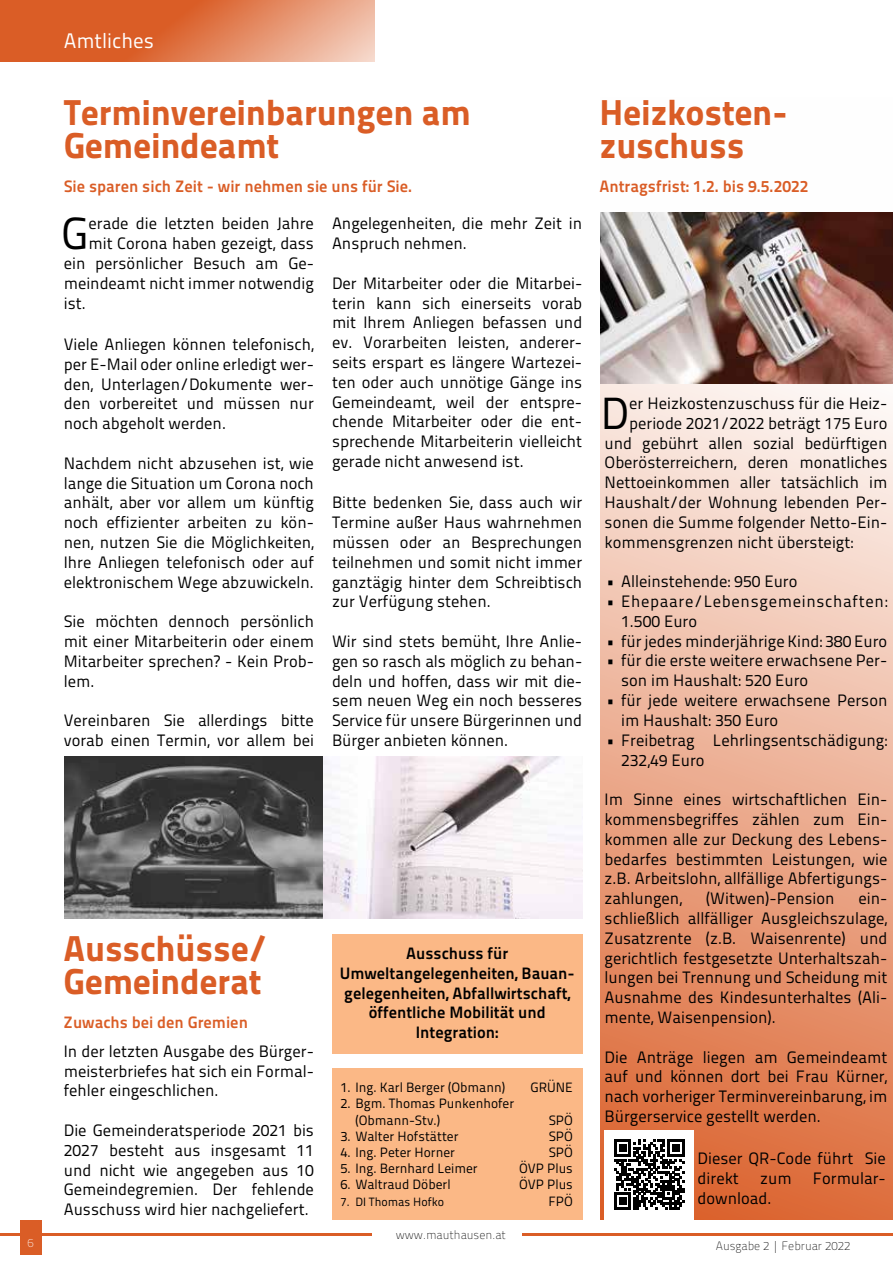
<style>
.page{position:relative;width:893px;height:1263px;background:#fff}
.page>*{position:absolute;margin:0;border:0;box-sizing:border-box;transform-origin:0 0}
.t1{font:45px "Titillium Maps 29 L 400 wt";color:#000}
.t2{font:36px/33px "Titillium Maps 29 L 999 wt";letter-spacing:-.01em;color:#da5d26}
.t3{font:21px "Titillium Maps 29 L 400 wt";color:#fff}
.t4{font:16.5px/19.8px "Titillium Maps 29 L 400 wt";color:#000;text-align:justify}
.t5{font:16.5px/19.8px "Titillium Maps 29 L 800 wt";color:#000;text-align:center}
.t6{font:16.5px "Titillium Maps 29 L 800 wt";color:#da5d26}
.t7{font:16.5px/19.8px "Titillium Maps 29 L 400 wt";letter-spacing:.045em;color:#000}
.t8{font:13.5px/16.2px "Titillium Maps 29 L 400 wt";color:#000}
.t9{font:12px "Titillium Maps 29 L 1 wt";color:#000}
.t10{font:12px "Titillium Maps 29 L 400 wt";color:#000}
.t11{font:12px "Titillium Maps 29 L 1 wt";color:#fff}
</style>
<div class="page">
<hr style="left:0;top:1233px;width:371px;height:2px;background:#da5d26">
<div style="left:21px;top:1220px;width:21px;height:34px;background:#da5d26"></div>
<hr style="left:523px;top:1233px;width:370px;height:3px;background:#da5d26">
<svg style="left:0;top:0;width:375px;height:62px;background:#e07b4f"></svg>
<svg style="left:600px;top:384px;width:293px;height:836px;background:#ecad92"></svg>
<img style="left:600px;top:212px;width:293px;height:172px">
<div style="left:605px;top:1130px;width:89px;height:89px;background:#fff"></div>
<svg style="left:614px;top:1139px;width:70px;height:70px"></svg>
<div style="left:332px;top:1068px;width:250px;height:152px;background:#fbb886"></div>
<div style="left:332px;top:934px;width:250px;height:119px;background:#fbb886"></div>
<img style="left:64px;top:756px;width:259px;height:162px">
<img style="left:323px;top:756px;width:259px;height:162px">
<p class="t3" style="left:64px;top:25px;width:92px">Amtliches</p>
<h2 class="t2" style="left:64px;top:93px;width:409px">Terminvereinbarungen am<br>Gemeindeamt</h2>
<p class="t6" style="left:64px;top:173px;width:350px">Sie sparen sich Zeit - wir nehmen sie uns für Sie.</p>
<h1 class="t1" style="left:61px;top:200px;width:29px">G</h1>
<p class="t4" style="left:89px;top:213px;width:227px">erade die letzten beiden Jahre</p>
<p class="t4" style="left:332px;top:213px;width:252px">Angelegenheiten, die mehr Zeit in<br>Anspruch nehmen.</p>
<p class="t4" style="left:332px;top:272px;width:252px">Der Mitarbeiter oder die Mitarbei&shy;terin kann sich einerseits vorab mit Ihrem Anliegen befassen und ev. Vorarbeiten leisten, anderer&shy;seits erspart es längere Wartezei&shy;ten oder auch unnötige Gänge ins Gemeindeamt, weil der entspre&shy;chende Mitarbeiter oder die ent&shy;sprechende Mitarbeiterin vielleicht gerade nicht anwesend ist.</p>
<p class="t4" style="left:332px;top:492px;width:252px">Bitte bedenken Sie, dass auch wir Termine außer Haus wahrnehmen müssen oder an Besprechungen teilnehmen und somit nicht immer ganztägig hinter dem Schreibtisch zur Verfügung stehen.</p>
<p class="t4" style="left:332px;top:630px;width:252px">Wir sind stets bemüht, Ihre Anlie&shy;gen so rasch als möglich zu behan&shy;deln und hoffen, dass wir mit die&shy;sem neuen Weg ein noch besseres Service für unsere Bürgerinnen und Bürger anbieten können.</p>
<p class="t4" style="left:89px;top:233px;width:227px">mit Corona haben gezeigt, dass</p>
<p class="t4" style="left:64px;top:252px;width:252px">ein persönlicher Besuch am Ge-</p>
<p class="t4" style="left:64px;top:272px;width:252px">meindeamt nicht immer notwendig</p>
<p class="t4" style="left:64px;top:292px;width:24px">ist.</p>
<p class="t4" style="left:64px;top:333px;width:252px">Viele Anliegen können telefonisch, per E-Mail oder online erledigt wer&shy;den, Unterlagen/Dokumente wer&shy;den vorbereitet und müssen nur noch abgeholt werden.</p>
<p class="t4" style="left:64px;top:452px;width:252px">Nachdem nicht abzusehen ist, wie lange die Situation um Corona noch anhält, aber vor allem um künftig noch effizienter arbeiten zu kön&shy;nen, nutzen Sie die Möglichkeiten, Ihre Anliegen telefonisch oder auf elektronischem Wege abzuwickeln.</p>
<p class="t4" style="left:64px;top:611px;width:252px">Sie möchten dennoch persönlich mit einer Mitarbeiterin oder einem Mitarbeiter sprechen? - Kein Prob&shy;lem.</p>
<p class="t4" style="left:64px;top:710px;width:252px">Vereinbaren Sie allerdings bitte vorab einen Termin, vor allem bei</p>
<h2 class="t2" style="left:64px;top:929px;width:206px">Ausschüsse/<br>Gemeinderat</h2>
<p class="t6" style="left:64px;top:1009px;width:186px">Zuwachs bei den Gremien</p>
<p class="t4" style="left:64px;top:1040px;width:252px">In der letzten Ausgabe des Bürger&shy;meisterbriefes hat sich ein Formal&shy;fehler eingeschlichen.</p>
<p class="t4" style="left:64px;top:1119px;width:252px">Die Gemeinderatsperiode 2021 bis 2027 besteht aus insgesamt 11 und nicht wie angegeben aus 10<br>Gemeindegremien. Der fehlende Ausschuss wird hier nachgeliefert.</p>
<p class="t5" style="left:340px;top:942px;width:237px">Ausschuss für<br>Umweltangelegenheiten, Bauan&shy;gelegenheiten, Abfallwirtschaft, öffentliche Mobilität und<br>Integration:</p>
<p class="t8" style="left:340px;top:1079px;width:166px">1. Ing. Karl Berger (Obmann)</p>
<p class="t8" style="left:531px;top:1079px;width:44px">GRÜNE</p>
<p class="t8" style="left:355px;top:1095px;width:160px;text-indent:-15px">2. Bgm. Thomas Punkenhofer (Obmann-Stv.)</p>
<p class="t8" style="left:549px;top:1111px;width:26px">SPÖ</p>
<p class="t8" style="left:340px;top:1127px;width:120px">3. Walter Hofstätter</p>
<p class="t8" style="left:549px;top:1127px;width:26px">SPÖ</p>
<p class="t8" style="left:340px;top:1143px;width:116px">4. Ing. Peter Horner</p>
<p class="t8" style="left:549px;top:1143px;width:26px">SPÖ</p>
<p class="t8" style="left:340px;top:1160px;width:139px">5. Ing. Bernhard Leimer</p>
<p class="t8" style="left:519px;top:1160px;width:55px">ÖVP Plus</p>
<p class="t8" style="left:340px;top:1176px;width:112px">6. Waltraud Döberl</p>
<p class="t8" style="left:519px;top:1176px;width:55px">ÖVP Plus</p>
<p class="t10" style="left:340px;top:1192px;width:105px">7. DI Thomas Hofko</p>
<p class="t8" style="left:548px;top:1192px;width:26px">FPÖ</p>
<h2 class="t2" style="left:599px;top:93px;width:190px">Heizkosten&shy;zuschuss</h2>
<p class="t6" style="left:599px;top:173px;width:211px">Antragsfrist: 1.2. bis 9.5.2022</p>
<h1 class="t1" style="left:600px;top:380px;width:30px">D</h1>
<p class="t4" style="left:629px;top:392px;width:260px">er Heizkostenzuschuss für die Heiz-</p>
<p class="t4" style="left:629px;top:412px;width:260px">periode 2021/2022 beträgt 175 Euro</p>
<p class="t4" style="left:605px;top:432px;width:284px">und gebührt allen sozial bedürftigen</p>
<p class="t4" style="left:605px;top:452px;width:284px">Oberösterreichern, deren monatliches</p>
<p class="t4" style="left:605px;top:472px;width:284px">Nettoeinkommen aller tatsächlich im</p>
<p class="t4" style="left:605px;top:491px;width:284px">Haushalt/der Wohnung lebenden Per-</p>
<p class="t4" style="left:605px;top:511px;width:284px">sonen die Summe folgender Netto-Ein-</p>
<p class="t4" style="left:605px;top:531px;width:250px">kommensgrenzen nicht übersteigt:</p>
<p class="t4" style="left:606px;top:571px;width:193px">• Alleinstehende: 950 Euro</p>
<p class="t7" style="left:621px;top:590px;width:268px;text-indent:-15px">• Ehepaare/Lebensgemeinschaften:<br>1.500 Euro</p>
<p class="t4" style="left:606px;top:630px;width:283px">• für jedes minderjährige Kind: 380 Euro</p>
<p class="t4" style="left:621px;top:650px;width:268px;text-indent:-15px">• für die erste weitere erwachsene Per&shy;son im Haushalt: 520 Euro</p>
<p class="t4" style="left:621px;top:689px;width:268px;text-indent:-15px">• für jede weitere erwachsene Person im Haushalt: 350 Euro</p>
<p class="t4" style="left:621px;top:729px;width:268px;text-indent:-15px">• Freibetrag Lehrlingsentschädigung:<br>232,49 Euro</p>
<p class="t4" style="left:605px;top:788px;width:284px">Im Sinne eines wirtschaftlichen Ein&shy;kommensbegriffes zählen zum Ein&shy;kommen alle zur Deckung des Lebens&shy;bedarfes bestimmten Leistungen, wie z.B. Arbeitslohn, allfällige Abfertigungs&shy;zahlungen,</p>
<p class="t4" style="left:706px;top:887px;width:130px">(Witwen)-Pension</p>
<p class="t4" style="left:605px;top:887px;width:284px;text-indent:254px">ein&shy;schließlich allfälliger Ausgleichszulage, Zusatzrente (z.B. Waisenrente) und gerichtlich festgesetzte Unterhaltszah&shy;lungen bei Trennung und Scheidung mit Ausnahme des Kindesunterhaltes (Ali&shy;mente, Waisenpension).</p>
<p class="t4" style="left:605px;top:1046px;width:284px">Die Anträge liegen am Gemeindeamt auf und können dort bei Frau Kürner, nach vorheriger Terminvereinbarung, im Bürgerservice gestellt werden.</p>
<p class="t4" style="left:698px;top:1148px;width:190px">Dieser QR-Code führt Sie direkt</p>
<p class="t4" style="left:760px;top:1167px;width:33px">zum</p>
<p class="t4" style="left:813px;top:1167px;width:74px">Formular-</p>
<p class="t4" style="left:698px;top:1187px;width:75px">download.</p>
<p class="t9" style="left:396px;top:1226px;width:112px">www.mauthausen.at</p>
<p class="t11" style="left:27px;top:1234px;width:8px">6</p>
<p class="t9" style="left:716px;top:1237px;width:136px">Ausgabe 2 | Februar 2022</p>
</div>
